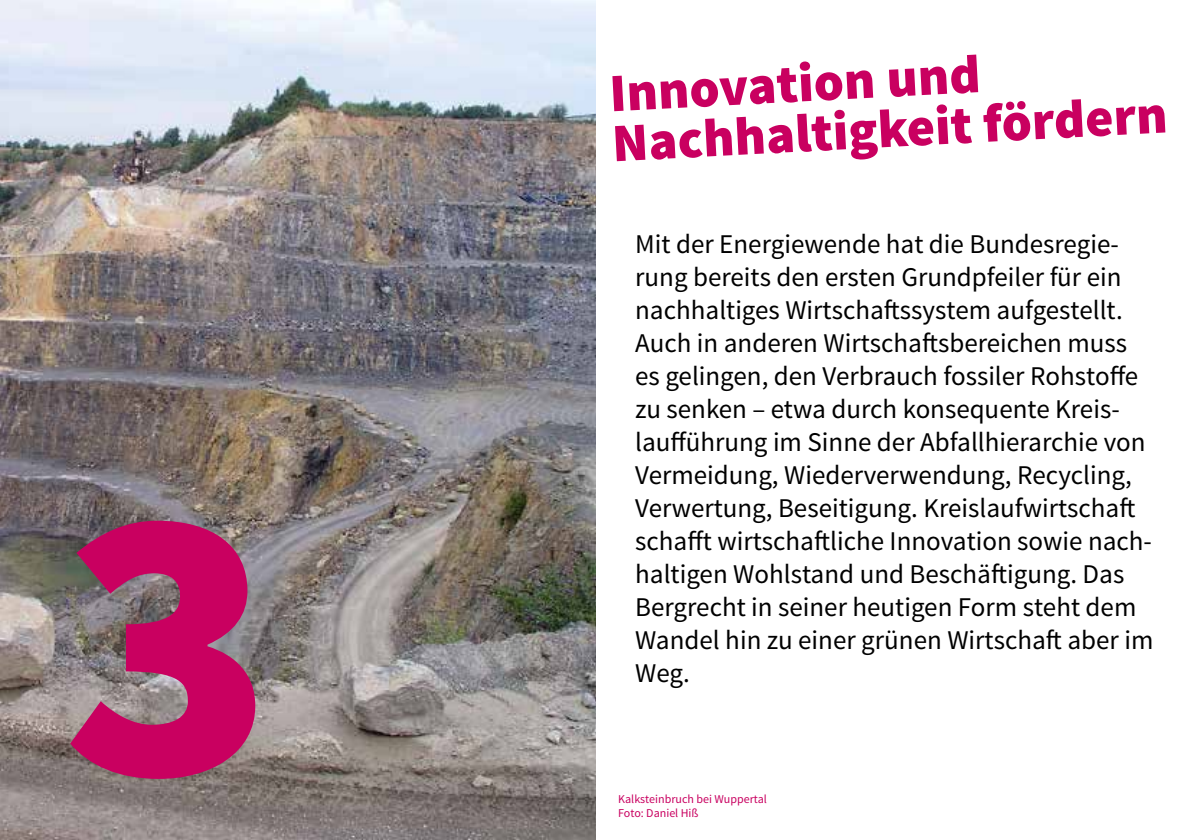
<style>
.page{position:relative;width:1191px;height:840px;background:#fff}
.page>*{position:absolute;margin:0;border:0;box-sizing:border-box;transform-origin:0 0}
.t1{font:900 392px "Source Sans Pro";color:#c90060}
.t2{font:900 54px/50px "Source Sans Pro";color:#c90060}
.t3{font:27px/33px "Source Sans Pro";color:#000}
.t4{font:12px/14.4px "Source Sans Pro";color:#c90060}
</style>
<div class="page">
<img style="left:0;top:0;width:595px;height:839px">
<h1 class="t1" style="left:62px;top:388px;width:213px">3</h1>
<h2 class="t2" style="left:608px;top:71px;width:557px;rotate:-3deg">Innovation und<br>Nachhaltigkeit fördern</h2>
<p class="t3" style="left:635px;top:228px;width:520px">Mit der Energiewende hat die Bundesregie&shy;rung bereits den ersten Grundpfeiler für ein nachhaltiges Wirtschaftssystem aufgestellt.<br>Auch in anderen Wirtschaftsbereichen muss es gelingen, den Verbrauch fossiler Rohstoffe zu senken – etwa durch konsequente Kreis&shy;laufführung im Sinne der Abfallhierarchie von Vermeidung, Wiederverwendung, Recycling, Verwertung, Beseitigung. Kreislaufwirtschaft schafft wirtschaftliche Innovation sowie nach&shy;haltigen Wohlstand und Beschäftigung. Das Bergrecht in seiner heutigen Form steht dem Wandel hin zu einer grünen Wirtschaft aber im Weg.</p>
<p class="t4" style="left:618px;top:791px;width:150px">Kalksteinbruch bei Wuppertal<br>Foto: Daniel Hiß</p>
</div>
